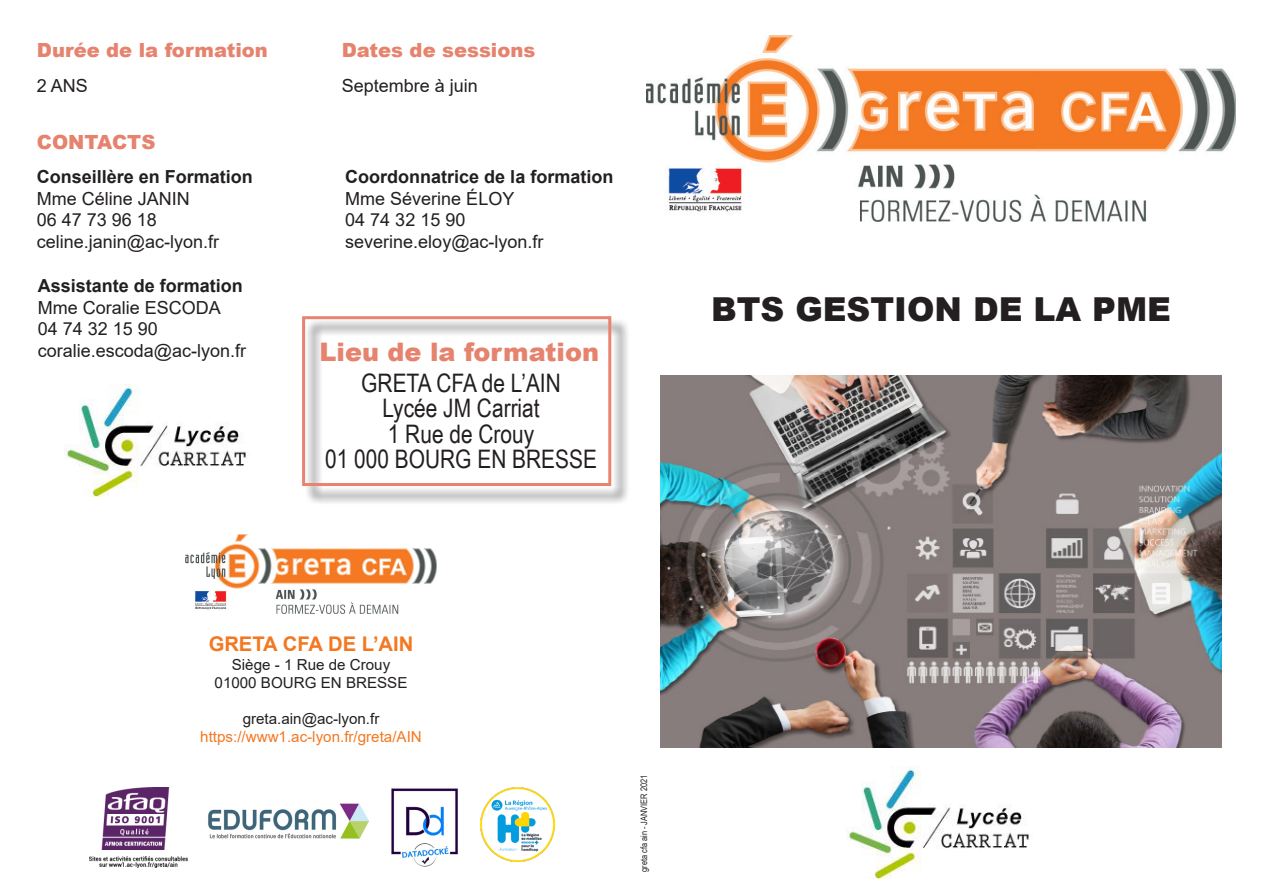
<style>
.page{position:relative;width:1263px;height:893px;background:#fff}
.page>*{position:absolute;margin:0;border:0;box-sizing:border-box;transform-origin:0 0}
.t1{font:900 33px "Arial";color:#231f20}
.t2{font:25.5px "Arial Narrow";color:#231f20}
.t3{font:900 25.5px "Arial";color:#e6836e}
.t4{font:700 20.25px "Arial";color:#f37821}
.t5{font:900 19.5px "Arial";color:#e6836e}
.t6{font:18px/21.6px "Arial";color:#231f20}
.t7{font:700 18px "Arial";color:#231f20}
.t8{font:15.15px "Arial";color:#231f20}
.t9{font:15.15px "Arial";color:#f37821}
.t10{font:9px "Arial Narrow";color:#231f20}
</style>
<div class="page">
<img style="left:647px;top:35px;width:588px;height:187px">
<img style="left:661px;top:376px;width:560px;height:371px">
<img style="left:89px;top:787px;width:99px;height:80px">
<img style="left:391px;top:788px;width:67px;height:79px">
<img style="left:480px;top:787px;width:74px;height:75px">
<img style="left:208px;top:803px;width:161px;height:36px">
<img style="left:185px;top:535px;width:252px;height:79px">
<img style="left:848px;top:766px;width:181px;height:112px">
<div style="left:305px;top:318px;width:325px;height:187px;background:#231f20;opacity:.75"></div>
<div style="left:302px;top:316px;width:309px;height:170px;border:3px solid #e7836f"></div>
<img style="left:64px;top:385px;width:182px;height:112px">
<p class="t5" style="left:37px;top:36px;width:233px">Durée de la formation</p>
<p class="t5" style="left:342px;top:36px;width:195px">Dates de sessions</p>
<p class="t6" style="left:342px;top:75px;width:138px">Septembre à juin</p>
<p class="t6" style="left:37px;top:75px;width:53px">2 ANS</p>
<p class="t5" style="left:37px;top:128px;width:120px">CONTACTS</p>
<p class="t7" style="left:37px;top:164px;width:218px">Conseillère en Formation</p>
<p class="t6" style="left:37px;top:187px;width:155px">Mme Céline JANIN</p>
<p class="t6" style="left:37px;top:209px;width:122px">06 47 73 96 18</p>
<p class="t6" style="left:37px;top:230px;width:184px">celine.janin@ac-lyon.fr</p>
<p class="t7" style="left:38px;top:273px;width:207px">Assistante de formation</p>
<p class="t6" style="left:38px;top:297px;width:185px">Mme Coralie ESCODA</p>
<p class="t6" style="left:38px;top:318px;width:122px">04 74 32 15 90</p>
<p class="t6" style="left:38px;top:340px;width:210px">coralie.escoda@ac-lyon.fr</p>
<p class="t7" style="left:345px;top:164px;width:270px">Coordonnatrice de la formation</p>
<p class="t6" style="left:345px;top:187px;width:171px">Mme Séverine ÉLOY</p>
<p class="t6" style="left:345px;top:209px;width:200px">04 74 32 15 90 severine.eloy@ac-lyon.fr</p>
<p class="t3" style="left:320px;top:333px;width:281px">Lieu de la formation</p>
<p class="t2" style="left:361px;top:364px;width:201px">GRETA CFA de L’AIN</p>
<p class="t2" style="left:382px;top:389px;width:159px">Lycée JM Carriat</p>
<p class="t2" style="left:388px;top:415px;width:148px">1 Rue de Crouy</p>
<p class="t2" style="left:325px;top:440px;width:273px">01 000 BOURG EN BRESSE</p>
<p class="t1" style="left:711px;top:286px;width:462px">BTS GESTION DE LA PME</p>
<p class="t4" style="left:209px;top:630px;width:206px">GRETA CFA DE L’AIN</p>
<p class="t8" style="left:232px;top:654px;width:160px">Siège - 1 Rue de Crouy</p>
<p class="t8" style="left:215px;top:672px;width:194px">01000 BOURG EN BRESSE</p>
<p class="t8" style="left:243px;top:708px;width:138px">greta.ain@ac-lyon.fr</p>
<p class="t9" style="left:200px;top:727px;width:223px">https://www1.ac-lyon.fr/greta/AIN</p>
<p class="t10" style="left:637px;top:872px;width:98px;rotate:-90deg">greta cfa ain - JANVIER 2021</p>
</div>
